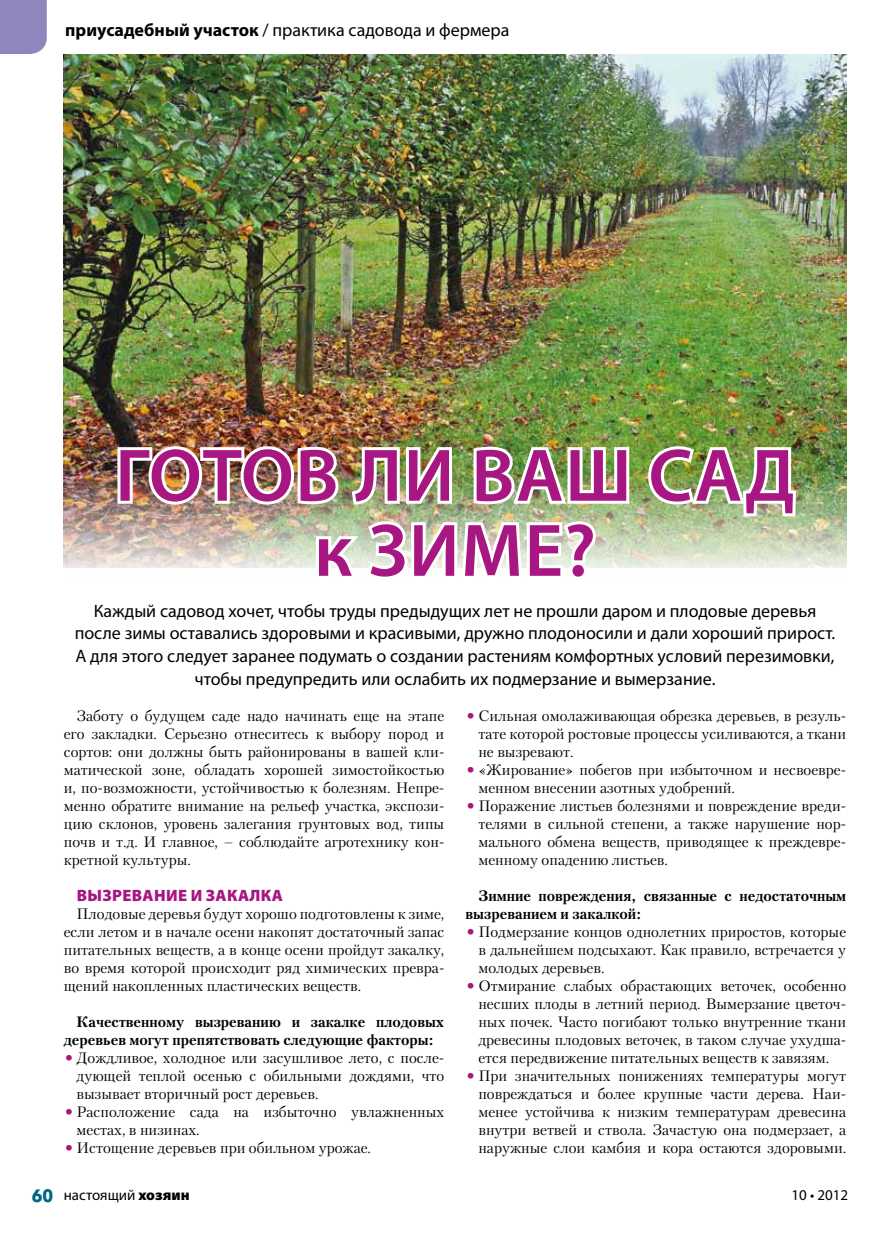
<style>
.page{position:relative;width:893px;height:1234px;background:#fff}
.page>*{position:absolute;margin:0;border:0;box-sizing:border-box;transform-origin:0 0}
.t1{font:600 75px/75px "Myriad Pro";letter-spacing:.05em;color:#a71681;text-align:center}
.t2{font:18px/22.5px "Myriad Pro";color:#000;text-align:center}
.t3{font:900 16.5px "Myriad Pro";letter-spacing:.02em;color:#a71681}
.t4{font:15px/18px "Petersburg C";color:#000;text-align:justify}
.t5{font:700 15px/18px "Petersburg C";color:#000}
.t6{font:15px "Myriad Pro";color:#000}
.s1{font-weight:700}
.s2{font-weight:700;color:#a71681}
.s3{font-family:"Futuris C";font-weight:700;font-size:18px;color:#006988}
.s4{font-weight:900}
</style>
<div class="page">
<div style="left:0;top:0;width:47px;height:54px;background:#9185be"></div>
<img style="left:64px;top:54px;width:782px;height:513px">
<img style="left:114px;top:443px;width:228px;height:64px">
<img style="left:348px;top:444px;width:107px;height:63px">
<img style="left:470px;top:443px;width:162px;height:64px">
<img style="left:645px;top:443px;width:154px;height:76px">
<svg style="left:313px;top:518px;width:286px;height:50px"></svg>
<p class="t2" style="left:65px;top:18px;width:446px"><span class="s1">приусадебный участок</span> / практика садовода и фермера</p>
<h1 class="t1" style="left:115px;top:436px;width:681px">Готов ли ваш сад к зиме?</h1>
<p class="t2" style="left:75px;top:599px;width:762px">Каждый садовод хочет, чтобы труды предыдущих лет не прошли даром и плодовые деревья после зимы оставались здоровыми и красивыми, дружно плодоносили и дали хороший прирост.<br>А для этого следует заранее подумать о создании растениям комфортных условий перезимовки, чтобы предупредить или ослабить их подмерзание и вымерзание.</p>
<p class="t4" style="left:64px;top:706px;width:382px;text-indent:13px">Заботу о будущем саде надо начинать еще на этапе его закладки. Серьезно отнеситесь к выбору пород и сортов: они должны быть районированы в вашей кли&shy;матической зоне, обладать хорошей зимостойкостью и, по-возможности, устойчивостью к болезням. Непре&shy;менно обратите внимание на рельеф участка, экспози&shy;цию склонов, уровень залегания грунтовых вод, типы почв и т.д. И главное, – соблюдайте агротехнику кон&shy;кретной культуры.</p>
<p class="t3" style="left:77px;top:883px;width:208px">ВЫЗРЕВАНИЕ И ЗАКАЛКА</p>
<p class="t4" style="left:64px;top:904px;width:382px;text-indent:13px">Плодовые деревья будут хорошо подготовлены к зиме, если летом и в начале осени накопят достаточный запас питательных веществ, а в конце осени пройдут закалку, во время которой происходит ряд химических превра&shy;щений накопленных пластических веществ.</p>
<p class="t5" style="left:64px;top:1012px;width:382px;text-indent:13px">Качественному вызреванию и закалке плодовых деревьев могут препятствовать следующие факторы:</p>
<p class="t4" style="left:77px;top:1048px;width:369px;text-indent:-13px"><span class="s2">•</span> Дождливое, холодное или засушливое лето, с после&shy;дующей теплой осенью с обильными дождями, что вызывает вторичный рост деревьев.</p>
<p class="t4" style="left:77px;top:1102px;width:369px;text-indent:-13px"><span class="s2">•</span> Расположение сада на избыточно увлажненных местах, в низинах.</p>
<p class="t4" style="left:64px;top:1138px;width:309px"><span class="s2">•</span> Истощение деревьев при обильном урожае.</p>
<p class="t4" style="left:478px;top:706px;width:369px;text-indent:-13px"><span class="s2">•</span> Сильная омолаживающая обрезка деревьев, в резуль&shy;тате которой ростовые процессы усиливаются, а ткани не вызревают.</p>
<p class="t4" style="left:478px;top:760px;width:369px;text-indent:-13px"><span class="s2">•</span> «Жирование» побегов при избыточном и несвоевре&shy;менном внесении азотных удобрений.</p>
<p class="t4" style="left:478px;top:796px;width:369px;text-indent:-13px"><span class="s2">•</span> Поражение листьев болезнями и повреждение вреди&shy;телями в сильной степени, а также нарушение нор&shy;мального обмена веществ, приводящее к преждевре&shy;менному опадению листьев.</p>
<p class="t5" style="left:466px;top:886px;width:382px;text-indent:13px">Зимние повреждения, связанные с недостаточным вызреванием и закалкой:</p>
<p class="t4" style="left:478px;top:922px;width:369px;text-indent:-13px"><span class="s2">•</span> Подмерзание концов однолетних приростов, которые в дальнейшем подсыхают. Как правило, встречается у молодых деревьев.</p>
<p class="t4" style="left:478px;top:976px;width:369px;text-indent:-13px"><span class="s2">•</span> Отмирание слабых обрастающих веточек, особенно несших плоды в летний период. Вымерзание цветоч&shy;ных почек. Часто погибают только внутренние ткани древесины плодовых веточек, в таком случае ухудша&shy;ется передвижение питательных веществ к завязям.</p>
<p class="t4" style="left:478px;top:1066px;width:369px;text-indent:-13px"><span class="s2">•</span> При значительных понижениях температуры могут повреждаться и более крупные части дерева. Наи&shy;менее устойчива к низким температурам древесина внутри ветвей и ствола. Зачастую она подмерзает, а наружные слои камбия и кора остаются здоровыми.</p>
<p class="t6" style="left:32px;top:1185px;width:159px"><span class="s3">60</span> настоящий <span class="s4">хозяин</span></p>
<p class="t6" style="left:791px;top:1185px;width:58px">10 <span class="s4">·</span> 2012</p>
</div>
